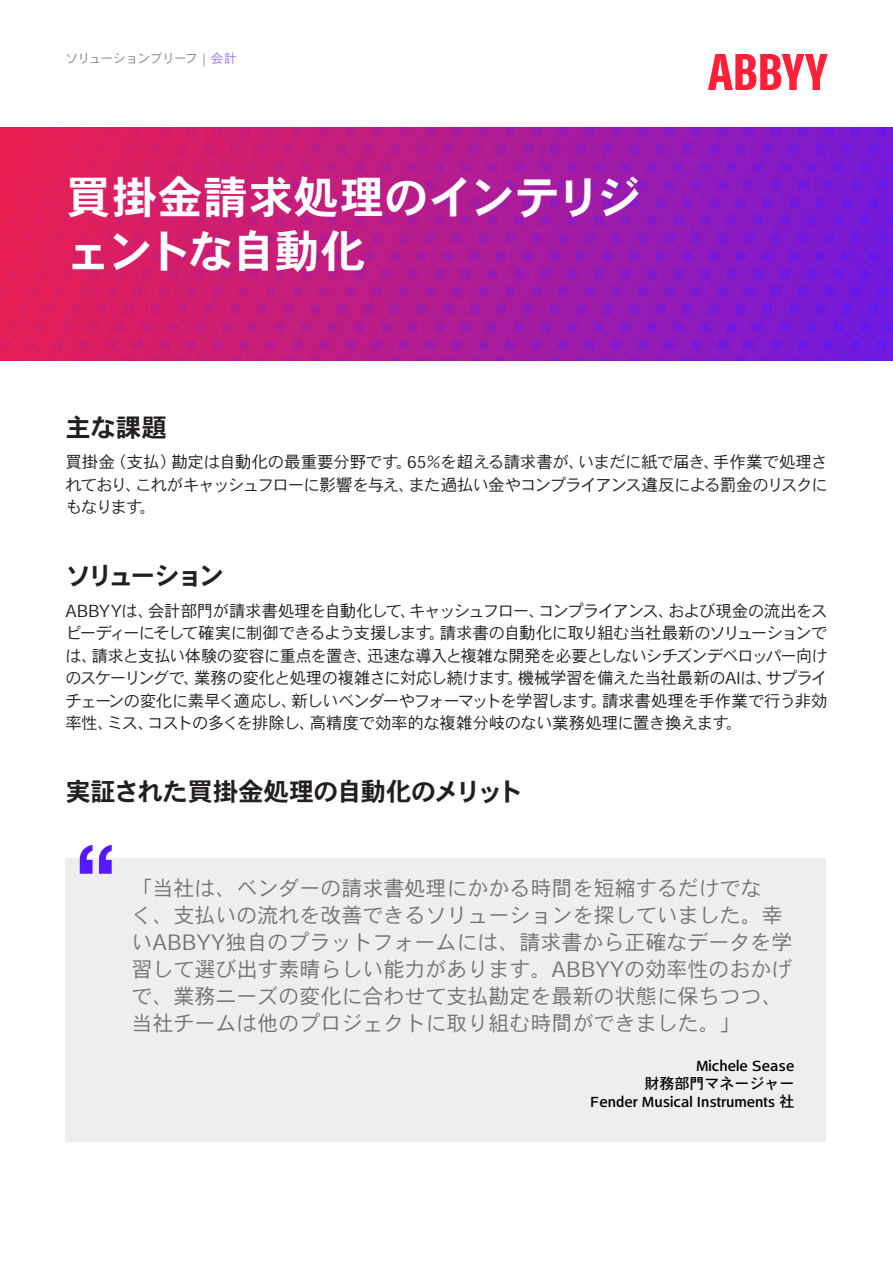
<style>
.page{position:relative;width:893px;height:1263px;background:#fff}
.page>*{position:absolute;margin:0;border:0;box-sizing:border-box;transform-origin:0 0}
.WP_Quote_14_18{font:700 90px "Helvetica Neue LTW1 G";color:#5519ff}
.Product_Description{font:45px/54px "Heisei Kaku Go Std W7";letter-spacing:-.01em;color:#fff}
.H2_Blue{font:25.5px "Heisei Kaku Go Std W7";letter-spacing:-.035em;color:#231f20}
.H2_Blue-2{font:25.5px "Heisei Kaku Go Std W7";letter-spacing:-.13em;color:#231f20}
.H2_Blue-3{font:25.5px "Heisei Kaku Go Std W7";letter-spacing:-.055em;color:#231f20}
.WP_Quote_14_18-2{font:21px/27px "Heisei Kaku Go Std W3";color:#737373}
.Intro_Small{font:16.5px/22.5px "Heisei Kaku Go Std W3";letter-spacing:-.045em;color:#231f20;text-align:justify}
.WP_Quote_14_18-3{font:15px "Heisei Kaku Go Std W5";color:#000}
.Tagline{font:12.75px "Heisei Kaku Go Std W3";letter-spacing:-.05em;color:#808285}
.s1{color:#9975ff}
</style>
<div class="page">
<img style="left:0;top:127px;width:893px;height:233px">
<svg style="left:708px;top:54px;width:120px;height:36px"></svg>
<div style="left:65px;top:858px;width:761px;height:284px;background:#eeeeef"></div>
<p class="Tagline" style="left:65px;top:50px;width:173px">ソリューションブリーフ | <span class="s1">会計</span></p>
<p class="Product_Description" style="left:66px;top:172px;width:577px">買掛金請求処理のインテリジェントな自動化</p>
<p class="H2_Blue-3" style="left:65px;top:412px;width:103px">主な課題</p>
<p class="Intro_Small" style="left:65px;top:451px;width:764px">買掛金（支払）勘定は自動化の最重要分野です。65％を超える請求書が、いまだに紙で届き、手作業で処理されており、これがキャッシュフローに影響を与え、また過払い金やコンプライアンス違反による罰金のリスクにもなります。</p>
<p class="H2_Blue-2" style="left:65px;top:560px;width:160px">ソリューション</p>
<p class="Intro_Small" style="left:65px;top:599px;width:764px">ABBYYは、会計部門が請求書処理を自動化して、キャッシュフロー、コンプライアンス、および現金の流出をスピーディーにそして確実に制御できるよう支援します。請求書の自動化に取り組む当社最新のソリューションでは、請求と支払い体験の変容に重点を置き、迅速な導入と複雑な開発を必要としないシチズンデベロッパー向けのスケーリングで、業務の変化と処理の複雑さに対応し続けます。機械学習を備えた当社最新のAIは、サプライチェーンの変化に素早く適応し、新しいベンダーやフォーマットを学習します。請求書処理を手作業で行う非効率性、ミス、コストの多くを排除し、高精度で効率的な複雑分岐のない業務処理に置き換えます。</p>
<p class="H2_Blue" style="left:65px;top:776px;width:459px">実証された買掛金処理の自動化のメリット</p>
<p class="WP_Quote_14_18" style="left:75px;top:821px;width:43px">“</p>
<p class="WP_Quote_14_18-2" style="left:132px;top:874px;width:662px">「当社は、ベンダーの請求書処理にかかる時間を短縮するだけでな<br>く、支払いの流れを改善できるソリューションを探していました。幸いABBYY独自のプラットフォームには、請求書から正確なデータを学習して選び出す素晴らしい能力があります。ABBYYの効率性のおかげで、業務ニーズの変化に合わせて支払勘定を最新の状態に保ちつつ、当社チームは他のプロジェクトに取り組む時間ができました。」</p>
<p class="WP_Quote_14_18-3" style="left:696px;top:1056px;width:100px">Michele Sease</p>
<p class="WP_Quote_14_18-3" style="left:644px;top:1074px;width:152px">財務部門マネージャー</p>
<p class="WP_Quote_14_18-3" style="left:590px;top:1092px;width:206px">Fender Musical Instruments 社</p>
</div>
